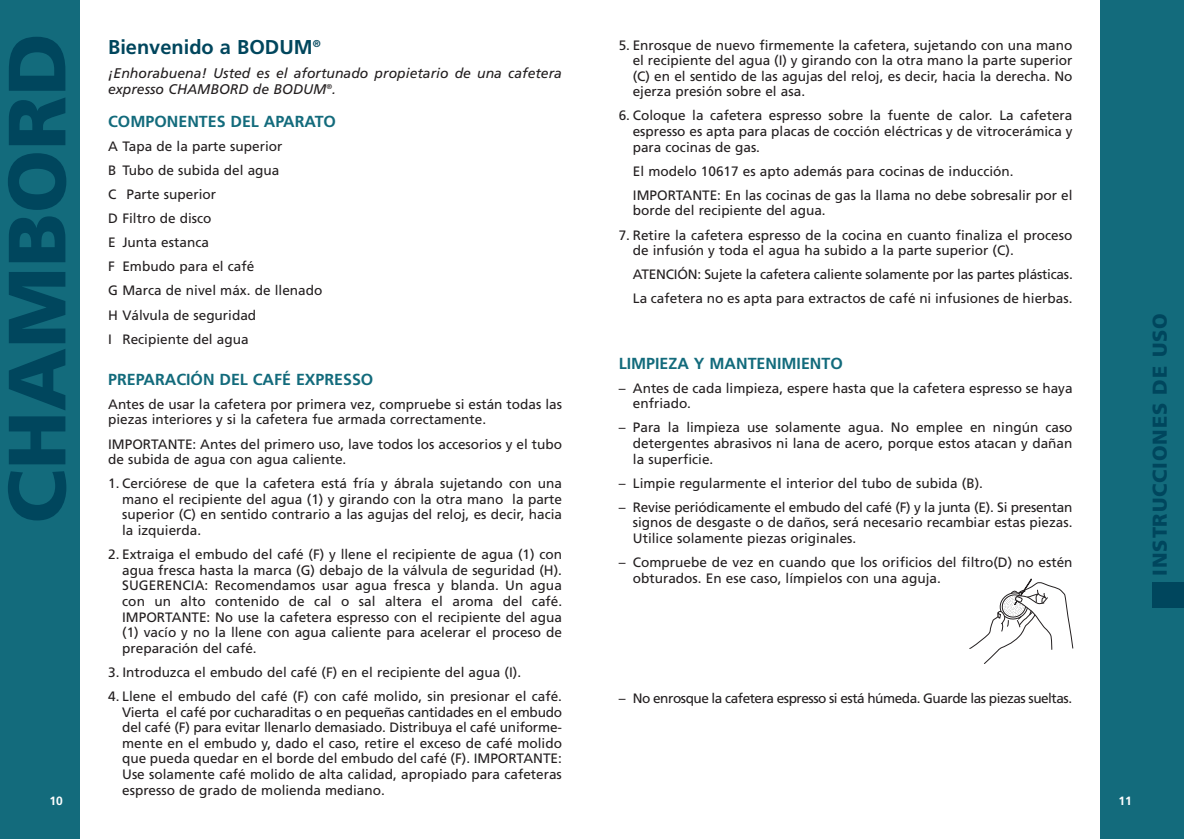
<style>
.page{position:relative;width:1184px;height:839px;background:#fff}
.page>*{position:absolute;margin:0;border:0;box-sizing:border-box;transform-origin:0 0}
.t1{font:900 81px "Frutiger";color:#00465d}
.t2{font:900 20px "Frutiger";letter-spacing:.045em;color:#00465d}
.t3{font:700 20px "Frutiger";color:#00465d}
.t4{font:700 16px "Frutiger";color:#136b7c}
.t5{font:italic 14px/15.6px "Frutiger";color:#231f20}
.t6{font:13.6px/15.6px "Frutiger";color:#231f20}
.t7{font:13.6px "Frutiger";letter-spacing:-.035em;color:#231f20}
.t8{font:700 12px "Frutiger";color:#fff}
</style>
<div class="page">
<div style="left:1100px;top:0;width:83px;height:839px;background:#136b7c"></div>
<div style="left:1151px;top:582px;width:32px;height:26px;background:#00465d"></div>
<div style="left:0;top:0;width:80px;height:839px;background:#136b7c"></div>
<svg style="left:969px;top:578px;width:103px;height:86px"></svg>
<h1 class="t1" style="left:-12px;top:524px;width:492px;rotate:-90deg">CHAMBORD</h1>
<p class="t8" style="left:49px;top:794px;width:15px">10</p>
<h2 class="t3" style="left:108px;top:36px;width:214px">Bienvenido a BODUM<sup>®</sup></h2>
<p class="t5" style="left:108px;top:66px;width:455px">¡Enhorabuena! Usted es el afortunado propietario de una cafetera expresso CHAMBORD de BODUM<sup>®</sup>.</p>
<p class="t4" style="left:108px;top:112px;width:229px">COMPONENTES DEL APARATO</p>
<p class="t6" style="left:108px;top:134px;width:216px;line-height:24.2px">A Tapa de la parte superior<br>B Tubo de subida del agua<br>C Parte superior<br>D Filtro de disco<br>E Junta estanca<br>F Embudo para el café<br>G Marca de nivel máx. de llenado<br>H Válvula de seguridad<br>I Recipiente del agua</p>
<p class="t4" style="left:108px;top:370px;width:267px">PREPARACIÓN DEL CAFÉ EXPRESSO</p>
<p class="t6" style="left:108px;top:396px;width:455px">Antes de usar la cafetera por primera vez, compruebe si están todas las piezas interiores y si la cafetera fue armada correctamente.</p>
<p class="t6" style="left:108px;top:436px;width:455px">IMPORTANTE: Antes del primero uso, lave todos los accesorios y el tubo de subida de agua con agua caliente.</p>
<p class="t6" style="left:122px;top:476px;width:441px;text-align:justify;text-indent:-14px">1. Cerciórese de que la cafetera está fría y ábrala sujetando con una mano el recipiente del agua (1) y girando con la otra mano la parte superior (C) en sentido contrario a las agujas del reloj, es decir, hacia la izquierda.</p>
<p class="t6" style="left:122px;top:546px;width:441px;text-align:justify;text-indent:-14px">2. Extraiga el embudo del café (F) y llene el recipiente de agua (1) con agua fresca hasta la marca (G) debajo de la válvula de seguridad (H).<br>SUGERENCIA: Recomendamos usar agua fresca y blanda. Un agua con un alto contenido de cal o sal altera el aroma del café.<br>IMPORTANTE: No use la cafetera espresso con el recipiente del agua (1) vacío y no la llene con agua caliente para acelerar el proceso de preparación del café.</p>
<p class="t6" style="left:108px;top:664px;width:414px">3. Introduzca el embudo del café (F) en el recipiente del agua (I).</p>
<p class="t6" style="left:122px;top:688px;width:441px;text-align:justify;text-indent:-14px">4. Llene el embudo del café (F) con café molido, sin presionar el café.<br>Vierta el café por cucharaditas o en pequeñas cantidades en el embudo del café (F) para evitar llenarlo demasiado. Distribuya el café uniforme&shy;mente en el embudo y, dado el caso, retire el exceso de café molido que pueda quedar en el borde del embudo del café (F). IMPORTANTE:<br>Use solamente café molido de alta calidad, apropiado para cafeteras espresso de grado de molienda mediano.</p>
<p class="t6" style="left:632px;top:37px;width:441px;text-align:justify;text-indent:-14px">5. Enrosque de nuevo firmemente la cafetera, sujetando con una mano el recipiente del agua (I) y girando con la otra mano la parte superior (C) en el sentido de las agujas del reloj, es decir, hacia la derecha. No ejerza presión sobre el asa.</p>
<p class="t6" style="left:632px;top:108px;width:441px;text-align:justify;text-indent:-14px">6. Coloque la cafetera espresso sobre la fuente de calor. La cafetera espresso es apta para placas de cocción eléctricas y de vitrocerámica y para cocinas de gas.</p>
<p class="t6" style="left:633px;top:159px;width:441px;line-height:24.2px">El modelo 10617 es apto además para cocinas de inducción.<br>IMPORTANTE: En las cocinas de gas la llama no debe sobresalir por el</p>
<p class="t6" style="left:633px;top:203px;width:194px">borde del recipiente del agua.</p>
<p class="t6" style="left:632px;top:227px;width:441px;text-indent:-14px">7. Retire la cafetera espresso de la cocina en cuanto finaliza el proceso de infusión y toda el agua ha subido a la parte superior (C).</p>
<p class="t6" style="left:633px;top:262px;width:441px;line-height:24.2px">ATENCIÓN: Sujete la cafetera caliente solamente por las partes plásticas.<br>La cafetera no es apta para extractos de café ni infusiones de hierbas.</p>
<p class="t4" style="left:618px;top:354px;width:226px">LIMPIEZA Y MANTENIMIENTO</p>
<p class="t6" style="left:633px;top:380px;width:441px;text-indent:-14px">– Antes de cada limpieza, espere hasta que la cafetera espresso se haya enfriado.</p>
<p class="t6" style="left:633px;top:420px;width:441px;text-align:justify;text-indent:-14px">– Para la limpieza use solamente agua. No emplee en ningún caso detergentes abrasivos ni lana de acero, porque estos atacan y dañan la superficie.</p>
<p class="t6" style="left:618px;top:475px;width:366px">– Limpie regularmente el interior del tubo de subida (B).</p>
<p class="t6" style="left:633px;top:499px;width:441px;text-align:justify;text-indent:-14px">– Revise periódicamente el embudo del café (F) y la junta (E). Si presentan signos de desgaste o de daños, será necesario recambiar estas piezas.<br>Utilice solamente piezas originales.</p>
<p class="t6" style="left:633px;top:554px;width:441px;text-indent:-14px">– Compruebe de vez en cuando que los orificios del filtro(D) no estén obturados. En ese caso, límpielos con una aguja.</p>
<p class="t7" style="left:618px;top:691px;width:455px">– No enrosque la cafetera espresso si está húmeda. Guarde las piezas sueltas.</p>
<h2 class="t2" style="left:1147px;top:575px;width:263px;rotate:-90deg">INSTRUCCIONES DE USO</h2>
<p class="t8" style="left:1118px;top:794px;width:15px">11</p>
</div>
